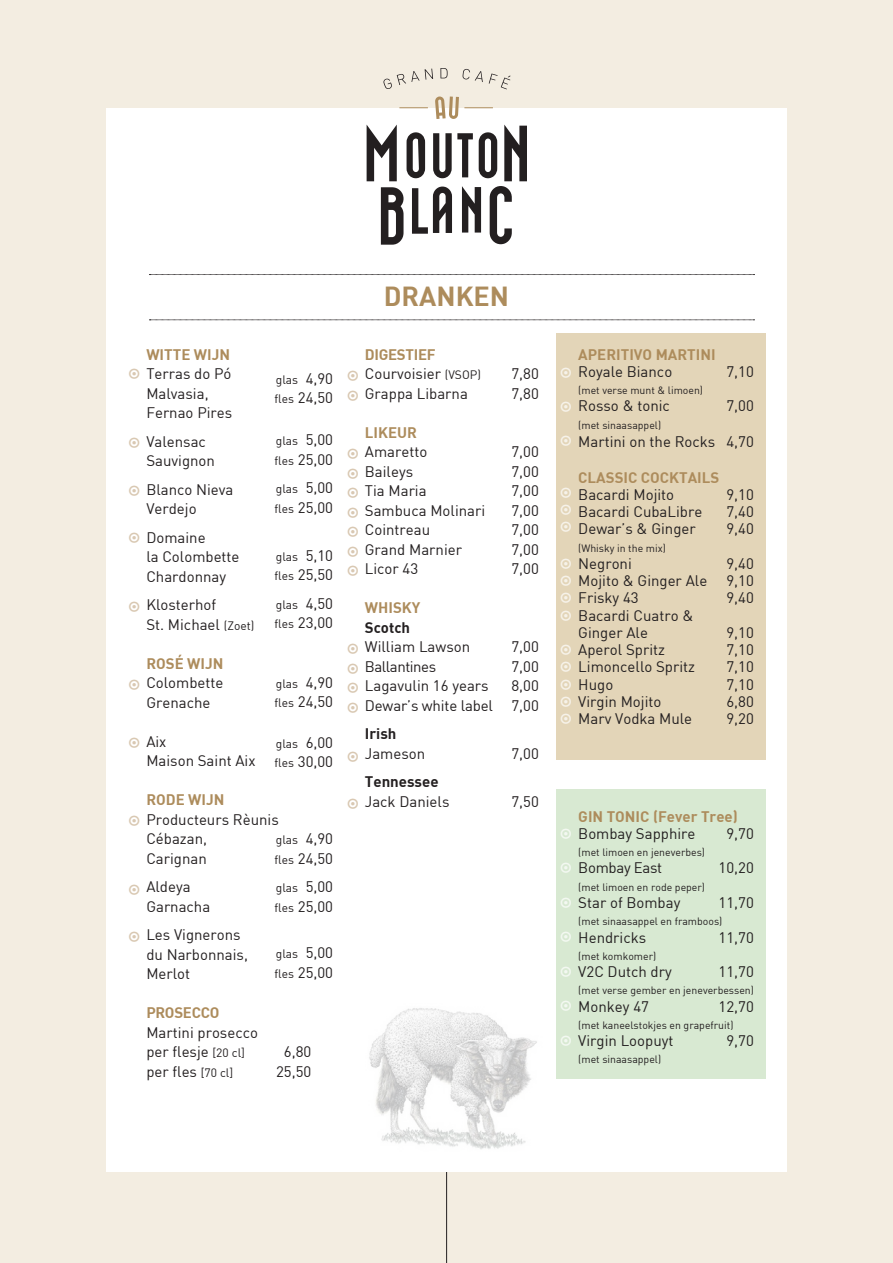
<style>
.page{position:relative;width:893px;height:1263px;background:#f3ede1}
.page>*{position:absolute;margin:0;border:0;box-sizing:border-box;transform-origin:0 0}
.t1{font:27px "Minion Pro";letter-spacing:-.005em;color:#231f20}
.t2{font:27px "DIN Bold";color:#ad8c5c}
.t3{font:15px/19.5px "DIN";color:#231f20}
.t4{font:15px "DIN Bold";color:#ad8c5c}
.t5{font:15px "DIN Bold";color:#231f20}
.t6{font:15px "DIN Bold";letter-spacing:-.02em;color:#ad8c5c}
.t7{font:15px "DIN";letter-spacing:-.03em;color:#231f20}
.t8{font:15px "DIN";letter-spacing:-.02em;color:#231f20}
.t9{font:12px "DIN";color:#231f20}
.t10{font:10.5px "DIN";color:#231f20}
.s1{font-size:12px}
.s2{font-size:15px}
</style>
<div class="page">
<hr style="left:446px;top:1169px;width:1px;height:94px;background:#231f20">
<div style="left:106px;top:108px;width:681px;height:1063px;background:#fff"></div>
<img style="left:369px;top:1008px;width:168px;height:141px">
<svg style="left:149px;top:274px;width:605px;height:1px"></svg>
<svg style="left:149px;top:320px;width:605px;height:1px"></svg>
<div style="left:556px;top:334px;width:210px;height:426px;background:#e3d5b8"></div>
<div style="left:556px;top:790px;width:210px;height:289px;background:#d8e9d2"></div>
<svg style="left:399px;top:107px;width:29px;height:1px"></svg>
<svg style="left:435px;top:96px;width:58px;height:23px"></svg>
<svg style="left:367px;top:125px;width:160px;height:120px"></svg>
<svg style="left:383px;top:68px;width:128px;height:21px"></svg>
<h1 class="t2" style="left:384px;top:279px;width:127px">DRANKEN</h1>
<p class="t4" style="left:578px;top:344px;width:139px">APERITIVO MARTINI</p>
<p class="t3" style="left:578px;top:361px;width:95px">Royale Bianco</p>
<p class="t3" style="left:726px;top:361px;width:29px">7,10</p>
<p class="t10" style="left:578px;top:384px;width:126px">(met verse munt &amp; limoen)</p>
<p class="t3" style="left:578px;top:396px;width:93px">Rosso &amp; tonic</p>
<p class="t3" style="left:726px;top:396px;width:29px">7,00</p>
<p class="t10" style="left:578px;top:418px;width:84px">(met sinaasappel)</p>
<p class="t3" style="left:578px;top:431px;width:177px">Martini on the Rocks 4,70</p>
<p class="t4" style="left:578px;top:467px;width:143px">CLASSIC COCKTAILS</p>
<p class="t3" style="left:578px;top:484px;width:97px">Bacardi Mojito</p>
<p class="t3" style="left:726px;top:484px;width:29px">9,10</p>
<p class="t3" style="left:578px;top:502px;width:126px">Bacardi CubaLibre</p>
<p class="t3" style="left:726px;top:502px;width:29px">7,40</p>
<p class="t3" style="left:578px;top:519px;width:119px">Dewar’s &amp; Ginger</p>
<p class="t3" style="left:726px;top:519px;width:29px">9,40</p>
<p class="t10" style="left:578px;top:541px;width:89px">(Whisky in the mix)</p>
<p class="t3" style="left:578px;top:553px;width:55px">Negroni</p>
<p class="t3" style="left:726px;top:553px;width:29px">9,40</p>
<p class="t3" style="left:578px;top:571px;width:130px">Mojito &amp; Ginger Ale</p>
<p class="t3" style="left:726px;top:571px;width:29px">9,10</p>
<p class="t3" style="left:578px;top:588px;width:62px">Frisky 43</p>
<p class="t3" style="left:726px;top:588px;width:29px">9,40</p>
<p class="t3" style="left:578px;top:606px;width:117px;line-height:17.2px">Bacardi Cuatro &amp;<br>Ginger Ale</p>
<p class="t6" style="left:365px;top:344px;width:72px">DIGESTIEF</p>
<p class="t3" style="left:365px;top:364px;width:118px">Courvoisier <span class="s1">(VSOP)</span></p>
<p class="t3" style="left:511px;top:364px;width:29px">7,80</p>
<p class="t3" style="left:365px;top:383px;width:105px">Grappa Libarna</p>
<p class="t3" style="left:511px;top:383px;width:29px">7,80</p>
<p class="t4" style="left:365px;top:422px;width:54px">LIKEUR</p>
<p class="t3" style="left:365px;top:442px;width:64px">Amaretto</p>
<p class="t3" style="left:511px;top:442px;width:29px">7,00</p>
<p class="t3" style="left:365px;top:461px;width:50px">Baileys</p>
<p class="t3" style="left:511px;top:461px;width:29px">7,00</p>
<p class="t3" style="left:365px;top:481px;width:63px">Tia Maria</p>
<p class="t3" style="left:511px;top:481px;width:29px">7,00</p>
<p class="t3" style="left:365px;top:500px;width:122px">Sambuca Molinari</p>
<p class="t3" style="left:511px;top:500px;width:29px">7,00</p>
<p class="t3" style="left:365px;top:520px;width:67px">Cointreau</p>
<p class="t3" style="left:511px;top:520px;width:29px">7,00</p>
<p class="t3" style="left:365px;top:539px;width:99px">Grand Marnier</p>
<p class="t3" style="left:511px;top:539px;width:29px">7,00</p>
<p class="t3" style="left:365px;top:559px;width:55px">Licor 43</p>
<p class="t3" style="left:511px;top:559px;width:29px">7,00</p>
<p class="t4" style="left:365px;top:598px;width:57px">WHISKY</p>
<p class="t5" style="left:365px;top:617px;width:47px">Scotch</p>
<p class="t3" style="left:365px;top:637px;width:107px">William Lawson</p>
<p class="t3" style="left:511px;top:637px;width:29px">7,00</p>
<p class="t7" style="left:365px;top:657px;width:73px">Ballantines</p>
<p class="t3" style="left:511px;top:656px;width:29px">7,00</p>
<p class="t3" style="left:365px;top:676px;width:125px">Lagavulin 16 years</p>
<p class="t4" style="left:146px;top:344px;width:85px">WITTE WIJN</p>
<p class="t3" style="left:146px;top:364px;width:87px">Terras do Pó<br>Malvasia,<br>Fernao Pires</p>
<p class="t3" style="left:146px;top:431px;width:70px">Valensac<br>Sauvignon</p>
<p class="t3" style="left:146px;top:479px;width:89px">Blanco Nieva<br>Verdejo</p>
<p class="t3" style="left:146px;top:527px;width:95px">Domaine<br>la Colombette<br>Chardonnay</p>
<p class="t3" style="left:146px;top:595px;width:109px">Klosterhof<br>St. Michael <span class="s1">(Zoet)</span></p>
<p class="t4" style="left:146px;top:653px;width:79px">ROSÉ WIJN</p>
<p class="t3" style="left:146px;top:673px;width:79px">Colombette<br>Grenache</p>
<p class="t3" style="left:146px;top:731px;width:111px">Aix<br>Maison Saint Aix</p>
<p class="t4" style="left:146px;top:790px;width:80px">RODE WIJN</p>
<p class="t3" style="left:146px;top:809px;width:134px">Producteurs Rèunis<br>Cébazan,<br>Carignan</p>
<p class="t3" style="left:146px;top:877px;width:65px">Aldeya<br>Garnacha</p>
<p class="t3" style="left:146px;top:925px;width:103px">Les Vignerons du Narbonnais,<br>Merlot</p>
<p class="t6" style="left:146px;top:1003px;width:74px">PROSECCO</p>
<p class="t3" style="left:146px;top:1022px;width:113px">Martini prosecco per flesje <span class="s1">[20 cl]</span></p>
<p class="t9" style="left:276px;top:372px;width:59px">glas <span class="s2">4,90</span></p>
<p class="t3" style="left:274px;top:388px;width:60px"><span class="s1">fles</span> 24,50</p>
<p class="t9" style="left:276px;top:434px;width:59px">glas <span class="s2">5,00</span></p>
<p class="t3" style="left:274px;top:449px;width:60px"><span class="s1">fles</span> 25,00</p>
<p class="t9" style="left:276px;top:482px;width:59px">glas <span class="s2">5,00</span></p>
<p class="t3" style="left:274px;top:497px;width:60px"><span class="s1">fles</span> 25,00</p>
<p class="t9" style="left:276px;top:549px;width:59px">glas <span class="s2">5,10</span></p>
<p class="t3" style="left:274px;top:565px;width:60px"><span class="s1">fles</span> 25,50</p>
<p class="t9" style="left:276px;top:597px;width:59px">glas <span class="s2">4,50</span></p>
<p class="t3" style="left:274px;top:613px;width:60px"><span class="s1">fles</span> 23,00</p>
<h1 class="t1" style="left:267px;top:383px;width:326px">avond voor hoofd pasta slades</h1>
<p class="t3" style="left:726px;top:622px;width:29px">9,10</p>
<p class="t3" style="left:578px;top:640px;width:88px">Aperol Spritz</p>
<p class="t3" style="left:726px;top:640px;width:29px">7,10</p>
<p class="t3" style="left:578px;top:657px;width:118px">Limoncello Spritz</p>
<p class="t3" style="left:726px;top:657px;width:29px">7,10</p>
<p class="t3" style="left:578px;top:674px;width:36px">Hugo</p>
<p class="t3" style="left:726px;top:674px;width:29px">7,10</p>
<p class="t3" style="left:578px;top:691px;width:85px">Virgin Mojito</p>
<p class="t3" style="left:726px;top:691px;width:29px">6,80</p>
<p class="t3" style="left:578px;top:709px;width:115px">Marv Vodka Mule</p>
<p class="t3" style="left:726px;top:709px;width:29px">9,20</p>
<p class="t9" style="left:276px;top:676px;width:59px">glas <span class="s2">4,90</span></p>
<p class="t3" style="left:274px;top:692px;width:60px"><span class="s1">fles</span> 24,50</p>
<p class="t9" style="left:276px;top:736px;width:59px">glas <span class="s2">6,00</span></p>
<p class="t3" style="left:274px;top:752px;width:60px"><span class="s1">fles</span> 30,00</p>
<p class="t3" style="left:365px;top:676px;width:175px;text-align:right">8,00<br>Dewar’s white label 7,00</p>
<p class="t5" style="left:365px;top:724px;width:33px">Irish</p>
<p class="t3" style="left:365px;top:743px;width:62px">Jameson</p>
<p class="t3" style="left:511px;top:743px;width:29px">7,00</p>
<p class="t5" style="left:365px;top:772px;width:75px">Tennessee</p>
<p class="t3" style="left:365px;top:791px;width:86px">Jack Daniels</p>
<p class="t3" style="left:511px;top:791px;width:29px">7,50</p>
<p class="t4" style="left:578px;top:806px;width:161px">GIN TONIC (Fever Tree)</p>
<p class="t3" style="left:578px;top:823px;width:119px">Bombay Sapphire</p>
<p class="t3" style="left:726px;top:823px;width:29px">9,70</p>
<p class="t10" style="left:578px;top:846px;width:128px">(met limoen en jeneverbes)</p>
<p class="t8" style="left:578px;top:859px;width:85px">Bombay East</p>
<p class="t3" style="left:718px;top:858px;width:37px">10,20</p>
<p class="t10" style="left:578px;top:880px;width:128px">(met limoen en rode peper)</p>
<p class="t3" style="left:578px;top:892px;width:104px">Star of Bombay</p>
<p class="t3" style="left:718px;top:892px;width:37px">11,70</p>
<p class="t10" style="left:578px;top:915px;width:146px">(met sinaasappel en framboos)</p>
<p class="t3" style="left:578px;top:927px;width:69px">Hendricks</p>
<p class="t3" style="left:718px;top:927px;width:37px">11,70</p>
<p class="t10" style="left:578px;top:949px;width:79px">(met komkomer)</p>
<p class="t3" style="left:578px;top:961px;width:95px">V2C Dutch dry</p>
<p class="t3" style="left:718px;top:961px;width:37px">11,70</p>
<p class="t10" style="left:578px;top:984px;width:177px">(met verse gember en jeneverbessen)</p>
<p class="t3" style="left:578px;top:996px;width:72px">Monkey 47</p>
<p class="t3" style="left:718px;top:996px;width:37px">12,70</p>
<p class="t10" style="left:578px;top:1018px;width:157px">(met kaneelstokjes en grapefruit)</p>
<p class="t3" style="left:578px;top:1030px;width:97px">Virgin Loopuyt</p>
<p class="t3" style="left:726px;top:1030px;width:29px">9,70</p>
<p class="t10" style="left:578px;top:1053px;width:84px">(met sinaasappel)</p>
<p class="t9" style="left:276px;top:832px;width:59px">glas <span class="s2">4,90</span></p>
<p class="t3" style="left:274px;top:848px;width:60px"><span class="s1">fles</span> 24,50</p>
<p class="t9" style="left:276px;top:880px;width:59px">glas <span class="s2">5,00</span></p>
<p class="t3" style="left:274px;top:896px;width:60px"><span class="s1">fles</span> 25,00</p>
<p class="t9" style="left:276px;top:946px;width:59px">glas <span class="s2">5,00</span></p>
<p class="t3" style="left:274px;top:962px;width:60px"><span class="s1">fles</span> 25,00</p>
<p class="t3" style="left:284px;top:1042px;width:29px">6,80</p>
<p class="t3" style="left:146px;top:1061px;width:88px">per fles <span class="s1">[70 cl]</span></p>
<p class="t3" style="left:276px;top:1061px;width:37px">25,50</p>
</div>
